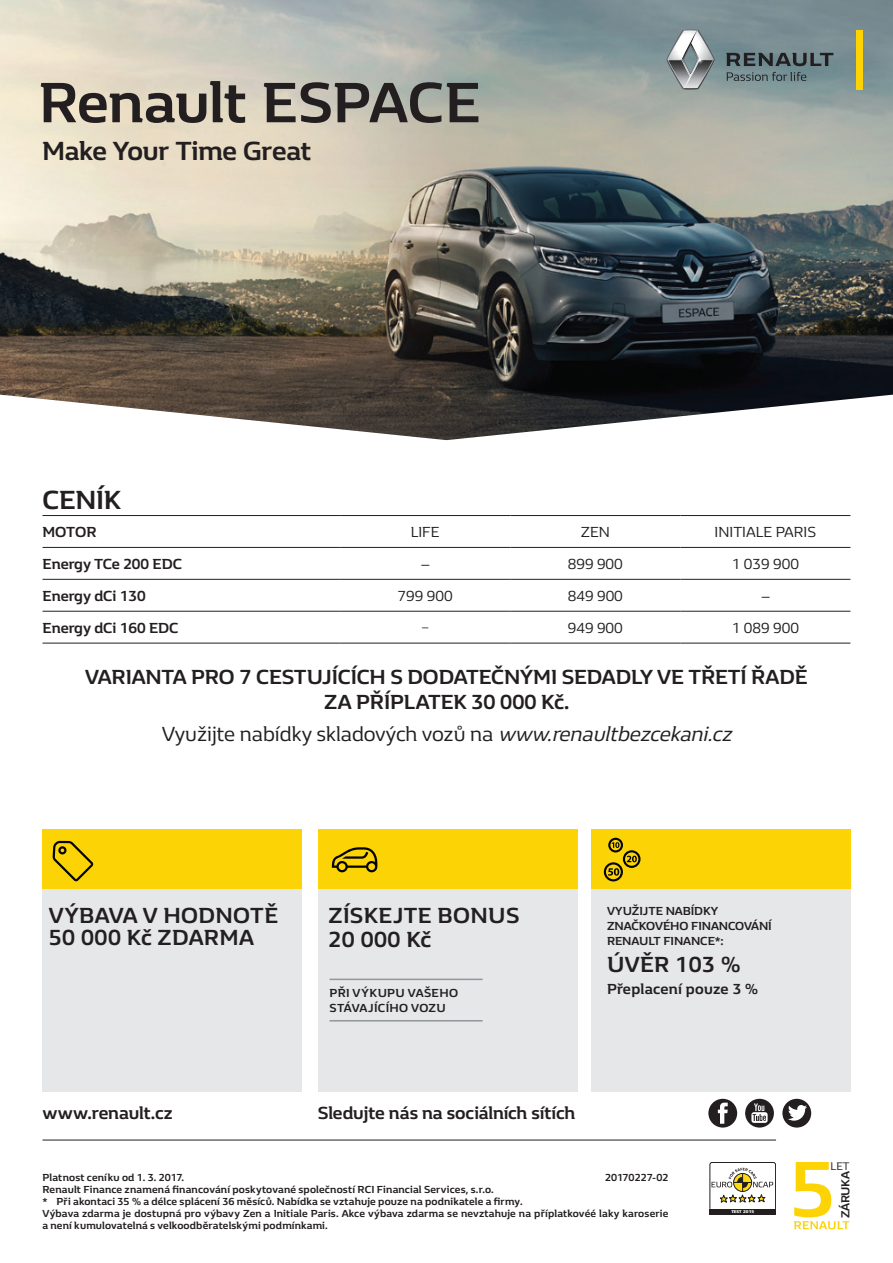
<style>
.page{position:relative;width:893px;height:1263px;background:#fff}
.page>*{position:absolute;margin:0;border:0;box-sizing:border-box;transform-origin:0 0}
.t1{font:700 58.5px "Renault Life";letter-spacing:-.005em;color:#231f20}
.t2{font:700 27px "Renault Life";letter-spacing:-.01em;color:#231f20}
.t3{font:700 22.5px/22.5px "Renault Life";letter-spacing:.02em;color:#231f20}
.t4{font:700 21px "Renault Life";color:#231f20}
.t5{font:21px "Renault Life";color:#231f20}
.t6{font:700 18px "Renault Life";letter-spacing:-.005em;color:#231f20}
.t7{font:15px "Renault Life";color:#231f20}
.t8{font:700 15px "Renault Life";color:#231f20}
.t9{font:700 15px "Renault Life";letter-spacing:.02em;color:#231f20}
.t10{font:700 12px/15.3px "Renault Life";color:#231f20}
.t11{font:12px "Renault Life";color:#231f20}
.t12{font:11.25px "Renault Life";color:#231f20}
.t13{font:700 10.5px/12px "Renault Life";letter-spacing:.015em;color:#231f20}
.t14{font:900 4.05px "Frutiger CE";color:#fff;scale:1.1 1}
.s1{font-style:italic}
</style>
<div class="page">
<hr style="left:43px;top:1140px;width:733px;height:1px;background:#231f20">
<img style="left:0;top:0;width:893px;height:440px">
<div style="left:43px;top:877px;width:259px;height:214px;background:#e6e7e9"></div>
<div style="left:591px;top:888px;width:259px;height:203px;background:#e6e7e9"></div>
<div style="left:43px;top:829px;width:259px;height:60px;background:#fcd406"></div>
<div style="left:591px;top:829px;width:259px;height:60px;background:#fcd406"></div>
<svg style="left:604px;top:838px;width:36px;height:43px"></svg>
<svg style="left:53px;top:841px;width:40px;height:40px"></svg>
<svg style="left:726px;top:53px;width:107px;height:13px"></svg>
<div style="left:856px;top:30px;width:7px;height:59px;background:#fed304"></div>
<svg style="left:667px;top:30px;width:47px;height:59px"></svg>
<svg style="left:726px;top:72px;width:80px;height:9px"></svg>
<hr style="left:43px;top:515px;width:297px;height:1px;background:#231f20">
<hr style="left:340px;top:515px;width:170px;height:1px;background:#231f20">
<hr style="left:510px;top:515px;width:170px;height:1px;background:#231f20">
<hr style="left:680px;top:515px;width:170px;height:1px;background:#231f20">
<hr style="left:43px;top:547px;width:297px;height:1px;background:#231f20">
<hr style="left:340px;top:547px;width:170px;height:1px;background:#231f20">
<hr style="left:510px;top:547px;width:170px;height:1px;background:#231f20">
<hr style="left:680px;top:547px;width:170px;height:1px;background:#231f20">
<hr style="left:43px;top:579px;width:297px;height:1px;background:#231f20">
<hr style="left:340px;top:579px;width:170px;height:1px;background:#231f20">
<hr style="left:510px;top:579px;width:170px;height:1px;background:#231f20">
<hr style="left:680px;top:579px;width:170px;height:1px;background:#231f20">
<hr style="left:43px;top:611px;width:297px;height:1px;background:#231f20">
<hr style="left:340px;top:611px;width:170px;height:1px;background:#231f20">
<hr style="left:510px;top:611px;width:170px;height:1px;background:#231f20">
<hr style="left:680px;top:611px;width:170px;height:1px;background:#231f20">
<hr style="left:43px;top:643px;width:297px;height:1px;background:#231f20">
<hr style="left:340px;top:643px;width:170px;height:1px;background:#231f20">
<hr style="left:510px;top:643px;width:170px;height:1px;background:#231f20">
<hr style="left:680px;top:643px;width:170px;height:1px;background:#231f20">
<svg style="left:794px;top:1162px;width:55px;height:67px"></svg>
<div style="left:745px;top:1099px;width:29px;height:28px;background:#231f20;border-radius:50%"></div>
<svg style="left:751px;top:1103px;width:17px;height:20px"></svg>
<div style="left:782px;top:1099px;width:29px;height:28px;background:#231f20;border-radius:50%"></div>
<div style="left:708px;top:1099px;width:29px;height:28px;background:#231f20;border-radius:50%"></div>
<svg style="left:718px;top:1103px;width:10px;height:21px"></svg>
<svg style="left:788px;top:1105px;width:19px;height:16px"></svg>
<div style="left:318px;top:878px;width:259px;height:213px;background:#e6e7e9"></div>
<div style="left:318px;top:829px;width:259px;height:60px;background:#fcd406"></div>
<svg style="left:332px;top:847px;width:45px;height:25px"></svg>
<svg style="left:710px;top:1162px;width:66px;height:47px"></svg>
<div style="left:710px;top:1209px;width:66px;height:5px;background:#231f20"></div>
<hr style="left:330px;top:979px;width:153px;height:1px;background:#939598">
<hr style="left:330px;top:1020px;width:153px;height:1px;background:#939598">
<h1 class="t1" style="left:39px;top:63px;width:296px">Renault Espace</h1>
<h2 class="t2" style="left:42px;top:133px;width:271px">Make Your Time Great</h2>
<h2 class="t2" style="left:43px;top:482px;width:80px">CENÍK</h2>
<h3 class="t8" style="left:43px;top:522px;width:51px">Motor</h3>
<h3 class="t7" style="left:411px;top:522px;width:31px">Life</h3>
<h3 class="t7" style="left:581px;top:522px;width:31px">ZEN</h3>
<h3 class="t7" style="left:715px;top:522px;width:103px">INITIALE PARIS</h3>
<h3 class="t8" style="left:43px;top:554px;width:141px">Energy TCe 200 EDC</h3>
<h3 class="t7" style="left:421px;top:554px;width:10px">–</h3>
<h3 class="t7" style="left:568px;top:554px;width:57px">899 900</h3>
<h3 class="t7" style="left:732px;top:554px;width:69px">1 039 900</h3>
<h3 class="t8" style="left:43px;top:586px;width:105px">Energy dCi 130</h3>
<h3 class="t7" style="left:398px;top:586px;width:57px">799 900</h3>
<h3 class="t7" style="left:568px;top:586px;width:57px">849 900</h3>
<h3 class="t7" style="left:761px;top:586px;width:10px">–</h3>
<h3 class="t8" style="left:43px;top:618px;width:137px">Energy dCi 160 EDC</h3>
<p class="t11" style="left:422px;top:619px;width:8px">–</p>
<h3 class="t7" style="left:568px;top:618px;width:57px">949 900</h3>
<h3 class="t7" style="left:732px;top:618px;width:69px">1 089 900</h3>
<h3 class="t4" style="left:85px;top:663px;width:75px">VarIAnta</h3>
<h3 class="t4" style="left:191px;top:663px;width:78px">pr o 7 cestujícíc</h3>
<h3 class="t4" style="left:370px;top:663px;width:84px">h s dodate</h3>
<h3 class="t4" style="left:491px;top:663px;width:27px">čnými</h3>
<h3 class="t4" style="left:562px;top:663px;width:15px">sedad</h3>
<h3 class="t4" style="left:631px;top:663px;width:150px">ly ve třetí řadě</h3>
<h3 class="t4" style="left:324px;top:688px;width:106px">za příplatek</h3>
<h3 class="t4" style="left:471px;top:688px;width:99px">30 000 Kč.</h3>
<h3 class="t5" style="left:162px;top:719px;width:577px">Využijte nabídky skladových vozů na <span class="s1">www.renaultbezcekani.cz</span></h3>
<h3 class="t3" style="left:49px;top:903px;width:231px">VÝBAVA V HO DNOTĚ<br>50 000 Kč ZDARMA</h3>
<h3 class="t3" style="left:328px;top:902px;width:192px;line-height:24px">ZÍSKEJTE BONUS<br>20 000 Kč</h3>
<p class="t10" style="left:330px;top:985px;width:33px">při výkupu</p>
<p class="t10" style="left:408px;top:985px;width:52px">vašeho</p>
<p class="t10" style="left:330px;top:999px;width:30px">stávající</p>
<p class="t10" style="left:389px;top:999px;width:49px">ho vozu</p>
<p class="t10" style="left:607px;top:903px;width:113px">VYUŽIJTE NABÍDKY zna</p>
<p class="t10" style="left:631px;top:918px;width:80px">čkového FInanc</p>
<p class="t10" style="left:735px;top:918px;width:32px">ování</p>
<p class="t10" style="left:607px;top:933px;width:18px">Renau</p>
<p class="t10" style="left:648px;top:933px;width:31px">lt Finance</p>
<p class="t10" style="left:715px;top:933px;width:11px">*:</p>
<h3 class="t3" style="left:607px;top:952px;width:135px">ÚVĚR 103 %</h3>
<h3 class="t9" style="left:607px;top:979px;width:153px">Přeplacení pouze 3 %</h3>
<h3 class="t6" style="left:43px;top:1101px;width:132px">www.renault.cz</h3>
<h3 class="t6" style="left:318px;top:1101px;width:259px">Sledujte nás na sociálních sítích</h3>
<p class="t13" style="left:43px;top:1171px;width:143px">Platnost ceníku od 1. 3. 2017.</p>
<p class="t13" style="left:605px;top:1171px;width:65px">20170227-02</p>
<p class="t13" style="left:43px;top:1183px;width:627px">Renault Finance znamená financování poskytované společností RCI Financial Services, s.r.o.<br>* Při akontaci 35 % a délce splácení 36 měsíců. Nabídka se vztahuje pouze na podnikatele a firmy.<br>Výbava zdarma je dostupná pro výbavy Zen a Initiale Paris. Akce výbava zdarma se nevztahuje na příplatkovéé laky karoserie a není kumulovatelná s velkoodběratelskými podmínkami.</p>
<p class="t14" style="left:731px;top:1209px;width:22px">TEST 2015</p>
<p class="t12" style="left:831px;top:1158px;width:18px">Let</p>
<p class="t10" style="left:837px;top:1218px;width:48px;rotate:-90deg">Záruka</p>
</div>
